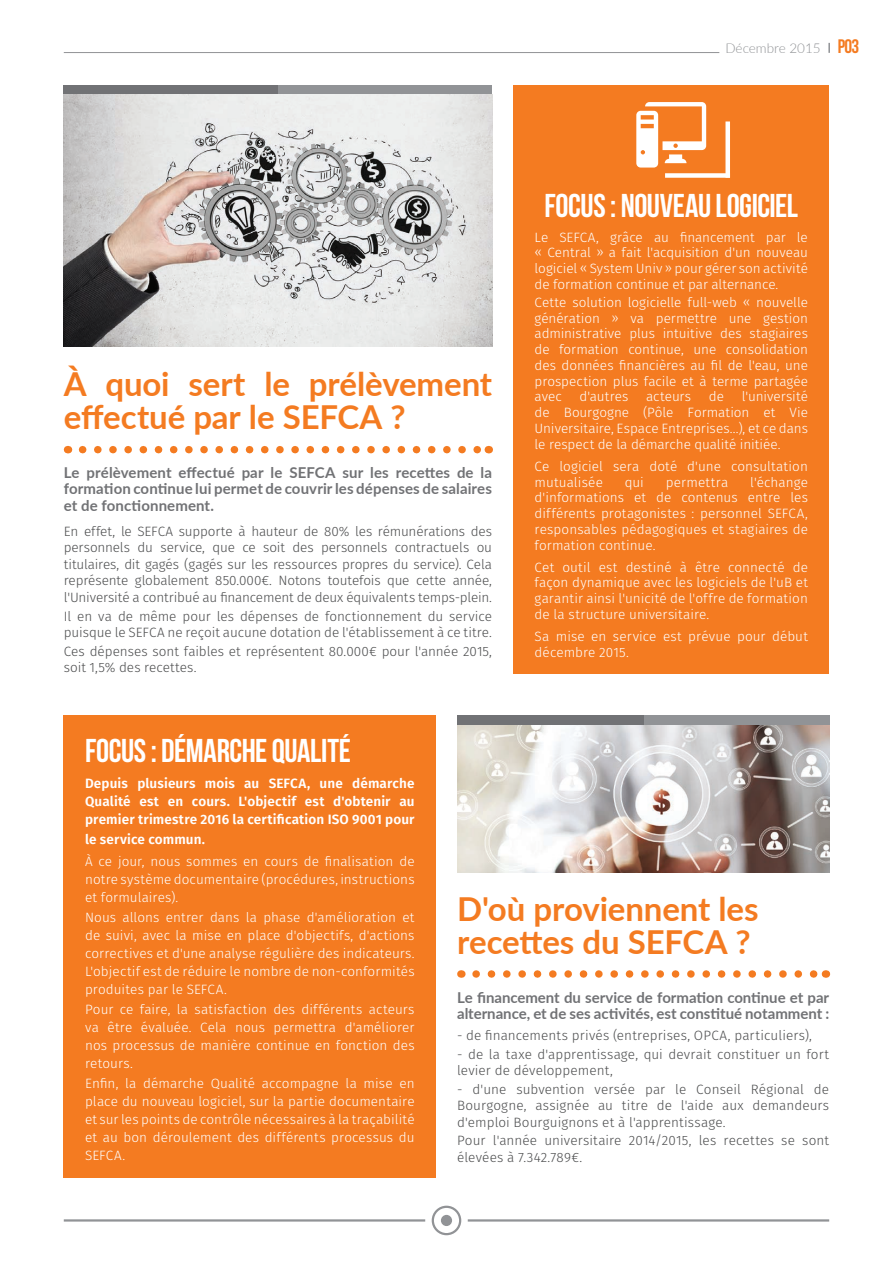
<style>
.page{position:relative;width:893px;height:1263px;background:#fff}
.page>*{position:absolute;margin:0;border:0;box-sizing:border-box;transform-origin:0 0}
.t1{font:700 33px/33px "Lato";letter-spacing:-.005em;color:#f47b21}
.t2{font:33px "Bebas Neue";letter-spacing:-.015em;color:#fff}
.t3{font:700 15px/16.5px "Lato";color:#717275}
.t4{font:300 13.5px/15.8px "Fira Sans";letter-spacing:.005em;color:#fff;text-align:justify}
.t5{font:300 13.5px/16.5px "Fira Sans";letter-spacing:.005em;color:#4b4c4d}
.t6{font:600 13.5px/18px "Fira Sans";letter-spacing:.01em;color:#fff;text-align:justify}
.t7{font:300 13.5px "Lato";color:#919396}
.s1{font-family:"Bebas Neue";font-weight:700;font-size:19.5px;color:#f47b21}
</style>
<div class="page">
<hr style="left:64px;top:1219px;width:361px;height:2px;background:#919396">
<hr style="left:468px;top:1219px;width:361px;height:2px;background:#919396">
<div style="left:432px;top:1206px;width:29px;height:29px;border:2px solid #919396;border-radius:50%"></div>
<div style="left:441px;top:1215px;width:11px;height:11px;background:#919396;border-radius:50%"></div>
<div style="left:513px;top:85px;width:316px;height:588px;background:#f47b21"></div>
<div style="left:64px;top:716px;width:372px;height:462px;background:#f47b21"></div>
<svg style="left:83px;top:446px;width:398px;height:7px"></svg>
<svg style="left:476px;top:970px;width:342px;height:8px"></svg>
<img style="left:457px;top:725px;width:372px;height:148px">
<div style="left:278px;top:85px;width:214px;height:10px;background:#919396"></div>
<div style="left:64px;top:85px;width:214px;height:10px;background:#717275"></div>
<div style="left:643px;top:716px;width:186px;height:9px;background:#919396"></div>
<div style="left:457px;top:716px;width:186px;height:9px;background:#717275"></div>
<svg style="left:636px;top:102px;width:70px;height:66px"></svg>
<div style="left:665px;top:173px;width:65px;height:5px;background:#fff"></div>
<div style="left:725px;top:121px;width:5px;height:57px;background:#fff"></div>
<img style="left:64px;top:95px;width:428px;height:251px">
<svg style="left:828px;top:43px;width:2px;height:10px"></svg>
<hr style="left:64px;top:52px;width:655px;height:1px;background:#919396">
<p class="t7" style="left:725px;top:38px;width:135px">Décembre 2015 <span class="s1">P03</span></p>
<h1 class="t1" style="left:64px;top:366px;width:430px">À quoi sert le prélèvement effectué par le SEFCA ?</h1>
<p class="t3" style="left:64px;top:464px;width:430px;text-align:justify">Le prélèvement effectué par le SEFCA sur les recettes de la formation continue lui permet de couvrir les dépenses de salaires et de fonctionnement.</p>
<p class="t5" style="left:64px;top:523px;width:430px;text-align:justify">En effet, le SEFCA supporte à hauteur de 80% les rémunérations des personnels du service, que ce soit des personnels contractuels ou titulaires, dit gagés (gagés sur les ressources propres du service). Cela représente globalement 850.000€. Notons toutefois que cette année, l'Université a contribué au financement de deux équivalents temps-plein.</p>
<p class="t5" style="left:64px;top:607px;width:430px">Il en va de même pour les dépenses de fonctionnement du service puisque le SEFCA ne reçoit aucune dotation de l'établissement à ce titre.</p>
<p class="t5" style="left:64px;top:643px;width:430px">Ces dépenses sont faibles et représentent 80.000€ pour l'année 2015, soit 1,5% des recettes.</p>
<h1 class="t2" style="left:544px;top:188px;width:255px">FOCUS : NOUVEAU LOGICIEL</h1>
<p class="t4" style="left:535px;top:229px;width:275px">Le SEFCA, grâce au financement par le « Central » a fait l'acquisition d'un nouveau logiciel « System Univ » pour gérer son activité de formation continue et par alternance.</p>
<p class="t4" style="left:535px;top:294px;width:275px">Cette solution logicielle full-web « nouvelle génération » va permettre une gestion administrative plus intuitive des stagiaires de formation continue, une consolidation des données financières au fil de l'eau, une prospection plus facile et à terme partagée avec</p>
<p class="t4" style="left:535px;top:389px;width:275px;text-indent:207px">l'université de Bourgogne (Pôle Formation et Vie Universitaire, Espace Entreprises...), et ce dans le respect de la démarche qualité initiée.</p>
<p class="t4" style="left:535px;top:458px;width:275px">Ce logiciel sera doté d'une consultation mutualisée</p>
<p class="t4" style="left:579px;top:389px;width:50px">d'autres</p>
<p class="t4" style="left:646px;top:389px;width:47px">acteurs</p>
<p class="t4" style="left:709px;top:389px;width:17px">de</p>
<p class="t4" style="left:535px;top:474px;width:275px;text-indent:216px">l'échange d'informations et de contenus entre les différents protagonistes : personnel SEFCA, responsables pédagogiques et stagiaires de formation continue.</p>
<p class="t4" style="left:535px;top:559px;width:275px">Cet outil est destiné à être connecté de façon dynamique avec les logiciels de l'uB et garantir ainsi l'unicité de l'offre de formation de la structure universitaire.</p>
<p class="t4" style="left:535px;top:628px;width:275px">Sa mise en service est prévue pour début décembre 2015.</p>
<p class="t4" style="left:625px;top:474px;width:21px">qui</p>
<p class="t4" style="left:666px;top:474px;width:64px">permettra</p>
<h1 class="t2" style="left:85px;top:732px;width:267px">FOCUS : DÉMARCHE QUALITÉ</h1>
<p class="t6" style="left:85px;top:774px;width:331px">Depuis plusieurs mois au SEFCA, une démarche Qualité est en cours. L'objectif est d'obtenir au premier trimestre 2016 la certification ISO 9001 pour</p>
<p class="t6" style="left:85px;top:829px;width:122px">le service commun.</p>
<p class="t4" style="left:85px;top:852px;width:331px;line-height:18px">À ce jour, nous sommes en cours de finalisation de notre système documentaire (procédures, instructions et formulaires).</p>
<p class="t4" style="left:85px;top:908px;width:331px;line-height:18px">Nous allons entrer dans la phase d'amélioration et de suivi, avec la mise en place d'objectifs, d'actions correctives et d'une analyse régulière des indicateurs.<br>L'objectif est de réduire le nombre de non-conformités produites par le SEFCA.</p>
<p class="t4" style="left:85px;top:1000px;width:331px;line-height:18px">Pour ce faire, la satisfaction des différents acteurs va être évaluée. Cela nous permettra d'améliorer nos processus de manière continue en fonction des retours.</p>
<p class="t4" style="left:85px;top:1074px;width:331px;line-height:18px">Enfin, la démarche Qualité accompagne la mise en place du nouveau logiciel, sur la partie documentaire et sur les points de contrôle nécessaires à la traçabilité et au bon déroulement des différents processus du SEFCA.</p>
<h1 class="t1" style="left:457px;top:891px;width:303px">D'où proviennent les recettes du SEFCA ?</h1>
<p class="t3" style="left:457px;top:988px;width:374px">Le financement du service de formation continue et par alternance, et de ses activités, est constitué notamment :</p>
<p class="t5" style="left:457px;top:1027px;width:356px">- de financements privés (entreprises, OPCA, particuliers),</p>
<p class="t5" style="left:457px;top:1045px;width:374px">- de la taxe d'apprentissage, qui devrait constituer un fort levier de développement,</p>
<p class="t5" style="left:457px;top:1081px;width:374px;text-align:justify">- d'une subvention versée par le Conseil Régional de Bourgogne, assignée au titre de l'aide aux demandeurs d'emploi Bourguignons et à l'apprentissage.</p>
<p class="t5" style="left:457px;top:1132px;width:374px">Pour l'année universitaire 2014/2015, les recettes se sont élevées à 7.342.789€.</p>
</div>
